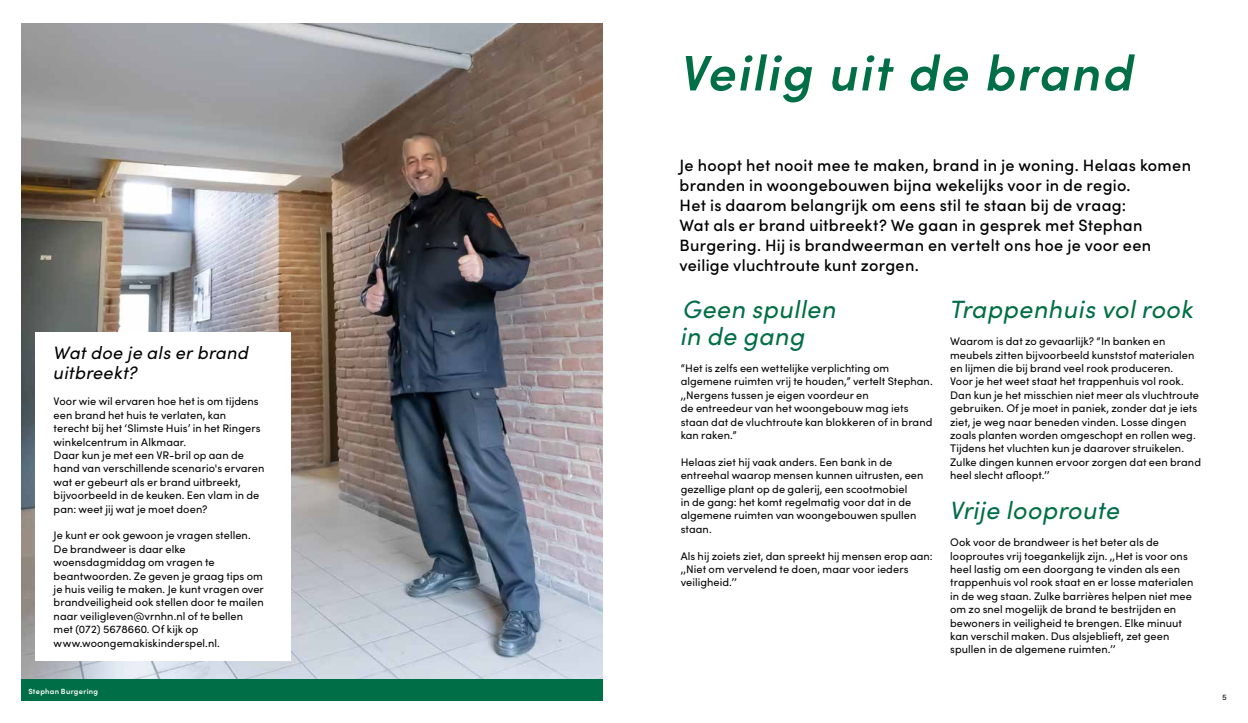
<style>
.page{position:relative;width:1248px;height:723px;background:#fff}
.page>*{position:absolute;margin:0;border:0;box-sizing:border-box;transform-origin:0 0}
.t1{font:italic 600 50px "Sofia Pro";letter-spacing:.04em;color:#006e46}
.t2{font:italic 25px/26.8px "Sofia Pro";letter-spacing:.02em;color:#006e46}
.t3{font:italic 18px/20.1px "Sofia Pro";letter-spacing:.02em;color:#000}
.t4{font:500 16.4px/20.1px "Sofia Pro";letter-spacing:.02em;color:#000}
.t5{font:11px/13.4px "Sofia Pro";letter-spacing:.005em;color:#000}
.t6{font:8px "Sofia Pro";color:#000}
.t7{font:600 7.5px "Sofia Pro";letter-spacing:.04em;color:#fff}
</style>
<div class="page">
<img style="left:21px;top:23px;width:581px;height:656px">
<div style="left:21px;top:679px;width:581px;height:21px;background:#006e46"></div>
<div style="left:35px;top:332px;width:256px;height:328px;background:#fff"></div>
<h3 class="t3" style="left:54px;top:341px;width:197px">Wat doe je als er brand uitbreekt?</h3>
<p class="t5" style="left:54px;top:394px;width:212px">Voor wie wil ervaren hoe het is om tijdens een brand het huis te verlaten, kan terecht bij het ‘Slimste Huis’ in het Ringers winkelcentrum in Alkmaar.<br>Daar kun je met een VR-bril op aan de hand van verschillende scenario's ervaren wat er gebeurt als er brand uitbreekt, bijvoorbeeld in de keuken. Een vlam in de pan: weet jij wat je moet doen?</p>
<p class="t5" style="left:54px;top:528px;width:212px">Je kunt er ook gewoon je vragen stellen.<br>De brandweer is daar elke woensdagmiddag om vragen te beantwoorden. Ze geven je graag tips om je huis veilig te maken. Je kunt vragen over brandveiligheid ook stellen door te mailen naar veiligleven@vrnhn.nl of te bellen met (072) 5678660. Of kijk op www.woongemakiskinderspel.nl.</p>
<p class="t7" style="left:28px;top:685px;width:71px">Stephan Burgering</p>
<h1 class="t1" style="left:680px;top:35px;width:455px">Veilig uit de brand</h1>
<p class="t4" style="left:679px;top:154px;width:513px">Je hoopt het nooit mee te maken, brand in je woning. Helaas komen branden in woongebouwen bijna wekelijks voor in de regio.<br>Het is daarom belangrijk om eens stil te staan bij de vraag:<br>Wat als er brand uitbreekt? We gaan in gesprek met Stephan Burgering. Hij is brandweerman en vertelt ons hoe je voor een veilige vluchtroute kunt zorgen.</p>
<h2 class="t2" style="left:950px;top:295px;width:245px">Trappenhuis vol rook</h2>
<p class="t5" style="left:950px;top:334px;width:252px">Waarom is dat zo gevaarlijk? “In banken en meubels zitten bijvoorbeeld kunststof materialen en lijmen die bij brand veel rook produceren.<br>Voor je het weet staat het trappenhuis vol rook.<br>Dan kun je het misschien niet meer als vluchtroute gebruiken. Of je moet in paniek, zonder dat je iets ziet, je weg naar beneden vinden. Losse dingen zoals planten worden omgeschopt en rollen weg.<br>Tijdens het vluchten kun je daarover struikelen.<br>Zulke dingen kunnen ervoor zorgen dat een brand heel slecht afloopt.’’</p>
<h2 class="t2" style="left:950px;top:496px;width:171px">Vrije looproute</h2>
<p class="t5" style="left:950px;top:535px;width:245px">Ook voor de brandweer is het beter als de looproutes vrij toegankelijk zijn. ,,Het is voor ons heel lastig om een doorgang te vinden als een trappenhuis vol rook staat en er losse materialen in de weg staan. Zulke barrières helpen niet mee om zo snel mogelijk de brand te bestrijden en bewoners in veiligheid te brengen. Elke minuut kan verschil maken. Dus alsjeblieft, zet geen spullen in de algemene ruimten.’’</p>
<h2 class="t2" style="left:680px;top:295px;width:157px">Geen spullen in de gang</h2>
<p class="t5" style="left:680px;top:361px;width:253px">“Het is zelfs een wettelijke verplichting om algemene ruimten vrij te houden,” vertelt Stephan. ,,Nergens tussen je eigen voordeur en<br>de entreedeur van het woongebouw mag iets staan dat de vluchtroute kan blokkeren of in brand kan raken.”</p>
<p class="t5" style="left:680px;top:454px;width:244px">Helaas ziet hij vaak anders. Een bank in de entreehal waarop mensen kunnen uitrusten, een gezellige plant op de galerij, een scootmobiel<br>in de gang: het komt regelmatig voor dat in de algemene ruimten van woongebouwen spullen staan.</p>
<p class="t5" style="left:680px;top:548px;width:253px">Als hij zoiets ziet, dan spreekt hij mensen erop aan: ,,Niet om vervelend te doen, maar voor ieders veiligheid.’’</p>
<p class="t6" style="left:1221px;top:692px;width:6px">5</p>
</div>
